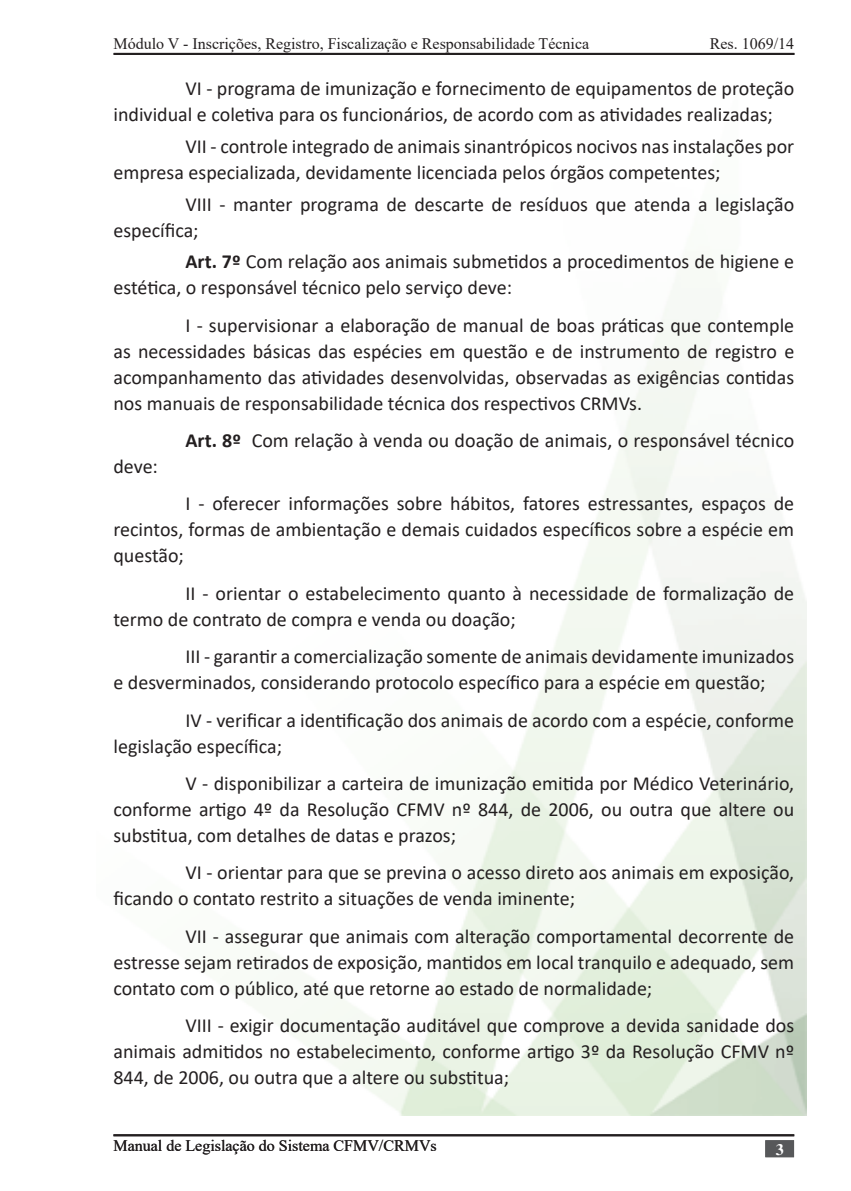
<style>
.page{position:relative;width:851px;height:1191px;background:#fff}
.page>*{position:absolute;margin:0;border:0;box-sizing:border-box;transform-origin:0 0}
.t1{font:20px/26px "Calibri";color:#231f20}
.t2{font:16px "Times New Roman";color:#231f20}
.t3{font:700 16px "Times";color:#fff}
.s1{font-weight:700}
</style>
<div class="page">
<hr style="left:113px;top:1134px;width:681px;height:2px;background:#231f20">
<div style="left:765px;top:1140px;width:28px;height:17px;background:#57585a;border:2px solid #57585a"></div>
<hr style="left:114px;top:53px;width:680px;height:2px;background:#231f20">
<p class="t2" style="left:113px;top:33px;width:477px">Módulo V - Inscrições, Registro, Fiscalização e Responsabilidade Técnica</p>
<p class="t2" style="left:709px;top:33px;width:86px">Res. 1069/14</p>
<p class="t1" style="left:113px;top:75px;width:682px;text-indent:72px">VI - programa de imunização e fornecimento de equipamentos de proteção individual e coletiva para os funcionários, de acordo com as atividades realizadas;</p>
<p class="t1" style="left:113px;top:133px;width:682px;text-indent:72px">VII - controle integrado de animais sinantrópicos nocivos nas instalações por empresa especializada, devidamente licenciada pelos órgãos competentes;</p>
<p class="t1" style="left:113px;top:190px;width:682px;text-indent:72px">VIII - manter programa de descarte de resíduos que atenda a legislação específica;</p>
<p class="t1" style="left:113px;top:248px;width:682px;text-indent:72px"><span class="s1">Art. 7º</span> Com relação aos animais submetidos a procedimentos de higiene e estética, o responsável técnico pelo serviço deve:</p>
<p class="t1" style="left:113px;top:311px;width:682px;text-align:justify;text-indent:72px">I - supervisionar a elaboração de manual de boas práticas que contemple as necessidades básicas das espécies em questão e de instrumento de registro e acompanhamento das atividades desenvolvidas, observadas as exigências contidas nos manuais de responsabilidade técnica dos respectivos CRMVs.</p>
<p class="t1" style="left:185px;top:427px;width:610px"><span class="s1">Art. 8º</span> Com relação à venda ou doação de animais, o responsável técnico</p>
<p class="t1" style="left:113px;top:453px;width:46px">deve:</p>
<p class="t1" style="left:113px;top:490px;width:682px;text-align:justify;text-indent:72px">I - oferecer informações sobre hábitos, fatores estressantes, espaços de recintos, formas de ambientação e demais cuidados específicos sobre a espécie em questão;</p>
<p class="t1" style="left:113px;top:579px;width:682px;text-indent:72px">II - orientar o estabelecimento quanto à necessidade de formalização de termo de contrato de compra e venda ou doação;</p>
<p class="t1" style="left:113px;top:643px;width:682px;text-indent:72px">III - garantir a comercialização somente de animais devidamente imunizados e desverminados, considerando protocolo específico para a espécie em questão;</p>
<p class="t1" style="left:113px;top:706px;width:682px;text-indent:72px">IV - verificar a identificação dos animais de acordo com a espécie, conforme legislação específica;</p>
<p class="t1" style="left:113px;top:769px;width:682px;text-align:justify;text-indent:72px">V - disponibilizar a carteira de imunização emitida por Médico Veterinário, conforme artigo 4º da Resolução CFMV nº 844, de 2006, ou outra que altere ou substitua, com detalhes de datas e prazos;</p>
<p class="t1" style="left:113px;top:859px;width:682px;text-indent:72px">VI - orientar para que se previna o acesso direto aos animais em exposição, ficando o contato restrito a situações de venda iminente;</p>
<p class="t1" style="left:113px;top:922px;width:682px;text-align:justify;text-indent:72px">VII - assegurar que animais com alteração comportamental decorrente de estresse sejam retirados de exposição, mantidos em local tranquilo e adequado, sem contato com o público, até que retorne ao estado de normalidade;</p>
<p class="t1" style="left:113px;top:1011px;width:682px;text-align:justify;text-indent:72px">VIII - exigir documentação auditável que comprove a devida sanidade dos animais admitidos no estabelecimento, conforme artigo 3º da Resolução CFMV nº 844, de 2006, ou outra que a altere ou substitua;</p>
<p class="t2" style="left:113px;top:1134px;width:325px">Manual de Legislação do Sistema CFMV/CRMVs</p>
<p class="t3" style="left:775px;top:1140px;width:9px">3</p>
</div>
